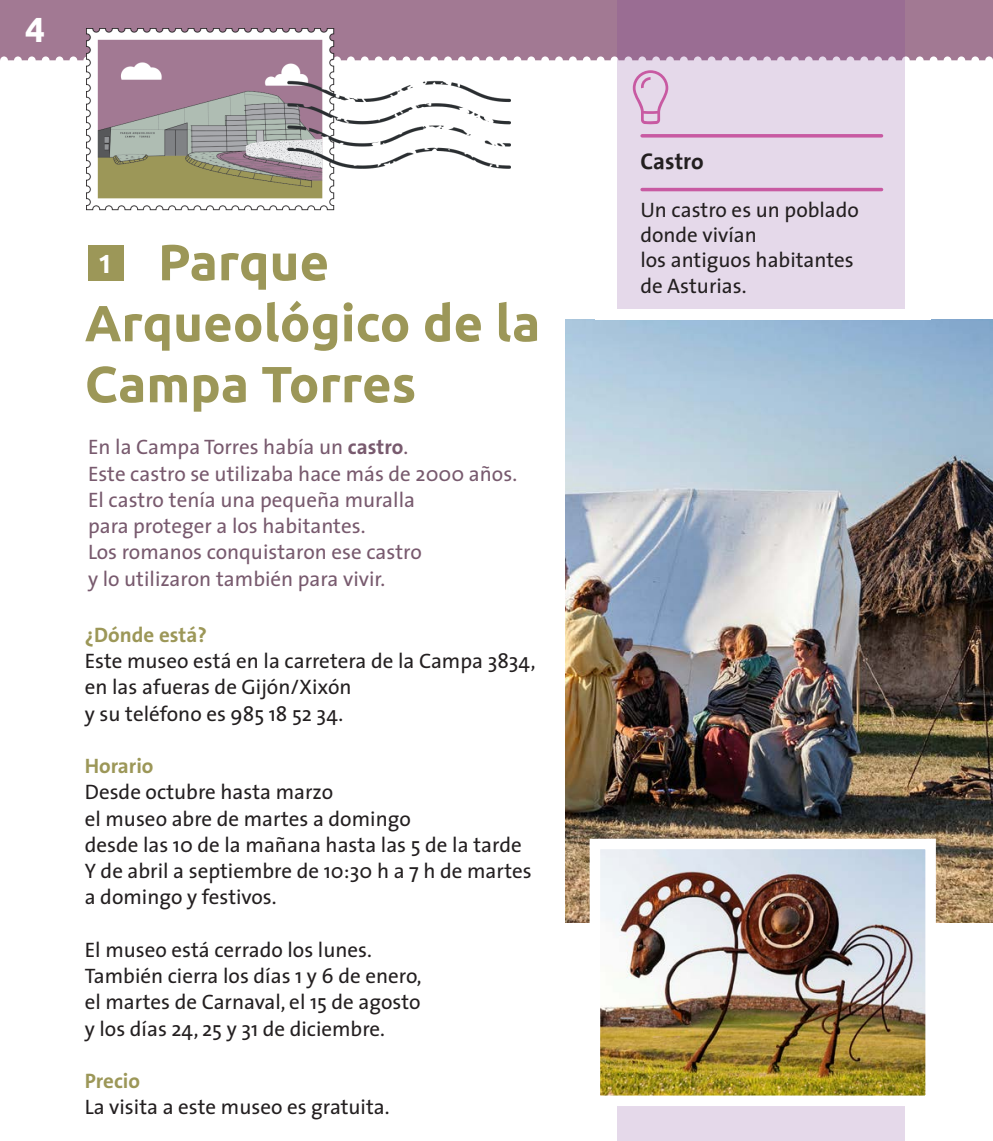
<style>
.page{position:relative;width:993px;height:1141px;background:#fff}
.page>*{position:absolute;margin:0;border:0;box-sizing:border-box;transform-origin:0 0}
.t1{font:700 50.75px/60.9px "Ubuntu";color:#9c9758}
.t2{font:700 35px "Ubuntu";color:#fff}
.t3{font:700 26.25px "Ubuntu";color:#fff}
.t4{font:700 22.75px "The Sans";color:#231f20}
.t5{font:21px/26.2px "The Sans";color:#231f20}
.t6{font:21px/26.2px "The Sans";color:#785a6e}
.t7{font:700 21px "The Sans B7";color:#9c9758}
.s1{font-weight:700}
</style>
<div class="page">
<div style="left:0;top:0;width:992px;height:60px;background:#a27993"></div>
<div style="left:88px;top:245px;width:36px;height:35px;background:#9c9758"></div>
<svg style="left:616px;top:0;width:288px;height:1141px;background:#d9c8db"></svg>
<hr style="left:642px;top:188px;width:239px;height:3px;background:#c85aa2">
<svg style="left:642px;top:134px;width:239px;height:4px"></svg>
<svg style="left:632px;top:70px;width:36px;height:54px;background:#debad8"></svg>
<img style="left:565px;top:320px;width:427px;height:602px">
<img style="left:600px;top:850px;width:324px;height:245px">
<div style="left:594px;top:309px;width:336px;height:11px;background:#fff"></div>
<img style="left:87px;top:29px;width:423px;height:182px">
<h2 class="t2" style="left:25px;top:9px;width:21px">4</h2>
<h1 class="t1" style="left:85px;top:231px;width:457px;text-indent:73px">Parque<br>Arqueológico de la<br>Campa Torres</h1>
<p class="t3" style="left:98px;top:248px;width:16px">1</p>
<p class="t6" style="left:88px;top:434px;width:430px">En la Campa Torres había un <span class="s1">castro</span>.<br>Este castro se utilizaba hace más de 2000 años.<br>El castro tenía una pequeña muralla<br>para proteger a los habitantes.<br>Los romanos conquistaron ese castro<br>y lo utilizaron también para vivir.</p>
<p class="t7" style="left:85px;top:624px;width:124px">¿Dónde está?</p>
<p class="t5" style="left:85px;top:647px;width:452px">Este museo está en la carretera de la Campa 3834, en las afueras de Gijón/Xixón<br>y su teléfono es 985 18 52 34.</p>
<p class="t7" style="left:85px;top:755px;width:70px">Horario</p>
<p class="t5" style="left:85px;top:778px;width:448px">Desde octubre hasta marzo<br>el museo abre de martes a domingo<br>desde las 10 de la mañana hasta las 5 de la tarde Y de abril a septiembre de 10:30 h a 7 h de martes a domingo y festivos.</p>
<p class="t5" style="left:85px;top:936px;width:338px">El museo está cerrado los lunes.<br>También cierra los días 1 y 6 de enero, el martes de Carnaval, el 15 de agosto y los días 24, 25 y 31 de diciembre.</p>
<p class="t7" style="left:85px;top:1070px;width:57px">Precio</p>
<p class="t5" style="left:85px;top:1093px;width:306px">La visita a este museo es gratuita.</p>
<p class="t4" style="left:640px;top:142px;width:65px">Castro</p>
<p class="t5" style="left:640px;top:197px;width:220px;line-height:25.2px">Un castro es un poblado donde vivían<br>los antiguos habitantes de Asturias.</p>
</div>
